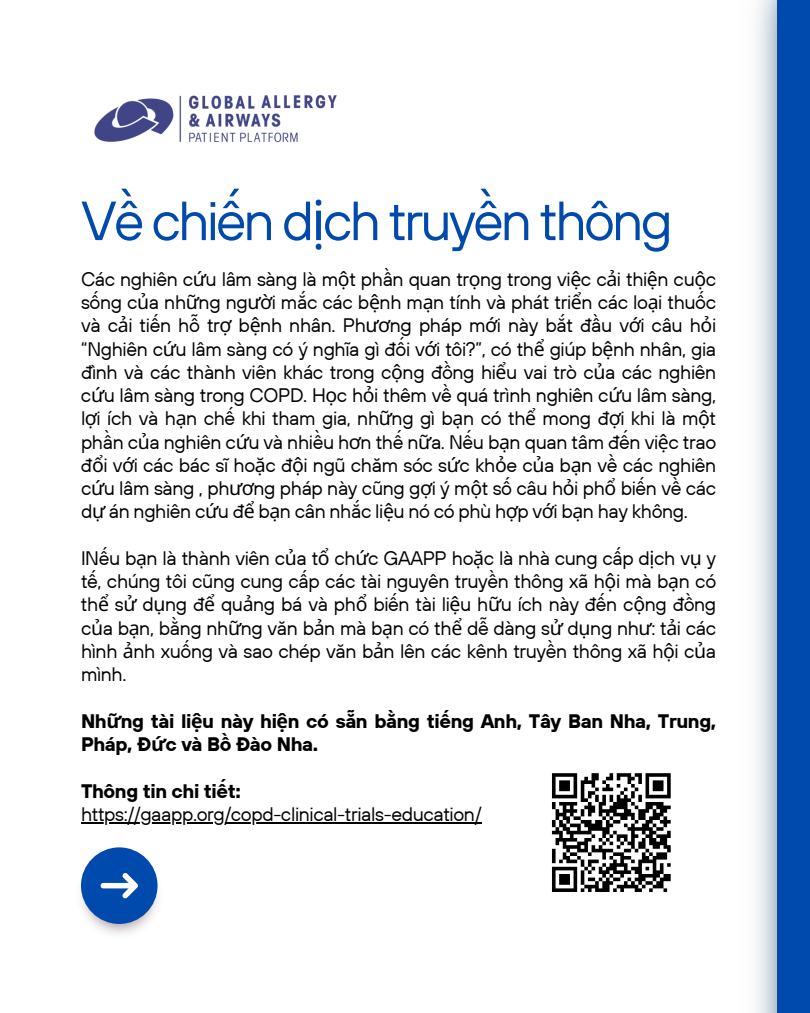
<style>
.page{position:relative;width:810px;height:1013px;background:#fff}
.page>*{position:absolute;margin:0;border:0;box-sizing:border-box;transform-origin:0 0}
.t1{font:55px "TT Hoves";letter-spacing:-.05em;color:#004aad}
.t2{font:19.5px/23.2px "TT Hoves";letter-spacing:-.02em;color:#000;text-align:justify}
.t3{font:700 19.5px/23.2px "TT Hoves";letter-spacing:-.02em;color:#000}
.s1{font-family:"Noto Sans"}
</style>
<div class="page">
<div style="left:777px;top:0;width:33px;height:1012px;background:#004aad"></div>
<hr style="left:81px;top:822px;width:400px;height:1px;background:#000">
<img style="left:81px;top:822px;width:122px;height:112px">
<div style="left:81px;top:847px;width:77px;height:77px;background:#004aad;border-radius:50%"></div>
<svg style="left:101px;top:873px;width:37px;height:25px"></svg>
<img style="left:94px;top:95px;width:243px;height:48px">
<svg style="left:551px;top:773px;width:120px;height:119px"></svg>
<p class="t1" style="left:81px;top:185px;width:593px">Về chiến d<span class="s1">ị</span>ch truyền thông</p>
<p class="t2" style="left:81px;top:267px;width:637px">Các nghiên c<span class="s1">ứ</span>u lâm sàng là m<span class="s1">ộ</span>t phần quan tr<span class="s1">ọ</span>ng trong vi<span class="s1">ệ</span>c c<span class="s1">ả</span>i thi<span class="s1">ệ</span>n cu<span class="s1">ộ</span>c sống c<span class="s1">ủ</span>a nh<span class="s1">ữ</span>ng ng<span class="s1">ườ</span>i mắc các b<span class="s1">ệ</span>nh m<span class="s1">ạ</span>n tính và phát tri<span class="s1">ể</span>n các lo<span class="s1">ạ</span>i thuốc và c<span class="s1">ả</span>i tiến hỗ tr<span class="s1">ợ</span> b<span class="s1">ệ</span>nh nhân. Ph<span class="s1">ươ</span>ng pháp m<span class="s1">ớ</span>i này bắt đầu v<span class="s1">ớ</span>i câu h<span class="s1">ỏ</span>i “Nghiên c<span class="s1">ứ</span>u lâm sàng có ý nghĩa gì đối v<span class="s1">ớ</span>i tôi?”, có th<span class="s1">ể</span> giúp b<span class="s1">ệ</span>nh nhân, gia đình và các thành viên khác trong c<span class="s1">ộ</span>ng đồng hi<span class="s1">ể</span>u vai trò c<span class="s1">ủ</span>a các nghiên c<span class="s1">ứ</span>u lâm sàng trong COPD. H<span class="s1">ọ</span>c h<span class="s1">ỏ</span>i thêm về quá trình nghiên c<span class="s1">ứ</span>u lâm sàng, l<span class="s1">ợ</span>i ích và h<span class="s1">ạ</span>n chế khi tham gia, nh<span class="s1">ữ</span>ng gì b<span class="s1">ạ</span>n có th<span class="s1">ể</span> mong đ<span class="s1">ợ</span>i khi là m<span class="s1">ộ</span>t phần c<span class="s1">ủ</span>a nghiên c<span class="s1">ứ</span>u và nhiều h<span class="s1">ơ</span>n thế n<span class="s1">ữ</span>a. Nếu b<span class="s1">ạ</span>n quan tâm đến vi<span class="s1">ệ</span>c trao đ<span class="s1">ổ</span>i v<span class="s1">ớ</span>i các bác sĩ ho<span class="s1">ặ</span>c đ<span class="s1">ộ</span>i ngũ chăm sóc s<span class="s1">ứ</span>c kh<span class="s1">ỏ</span>e c<span class="s1">ủ</span>a b<span class="s1">ạ</span>n về các nghiên c<span class="s1">ứ</span>u lâm sàng , ph<span class="s1">ươ</span>ng pháp này cũng g<span class="s1">ợ</span>i ý m<span class="s1">ộ</span>t số câu h<span class="s1">ỏ</span>i ph<span class="s1">ổ</span> biến về các d<span class="s1">ự</span> án nghiên c<span class="s1">ứ</span>u đ<span class="s1">ể</span> b<span class="s1">ạ</span>n cân nhắc li<span class="s1">ệ</span>u nó có phù h<span class="s1">ợ</span>p v<span class="s1">ớ</span>i b<span class="s1">ạ</span>n hay không.</p>
<h1 class="t2" style="left:81px;top:546px;width:637px">INếu b<span class="s1">ạ</span>n là thành viên c<span class="s1">ủ</span>a t<span class="s1">ổ</span> ch<span class="s1">ứ</span>c GAAPP ho<span class="s1">ặ</span>c là nhà cung cấp d<span class="s1">ị</span>ch v<span class="s1">ụ</span> y tế, chúng tôi cũng cung cấp các tài nguyên truyền thông xã h<span class="s1">ộ</span>i mà b<span class="s1">ạ</span>n có th<span class="s1">ể</span> s<span class="s1">ử</span> d<span class="s1">ụ</span>ng đ<span class="s1">ể</span> qu<span class="s1">ả</span>ng bá và ph<span class="s1">ổ</span> biến tài li<span class="s1">ệ</span>u h<span class="s1">ữ</span>u ích này đến c<span class="s1">ộ</span>ng đồng c<span class="s1">ủ</span>a b<span class="s1">ạ</span>n, bằng nh<span class="s1">ữ</span>ng văn b<span class="s1">ả</span>n mà b<span class="s1">ạ</span>n có th<span class="s1">ể</span> dễ dàng s<span class="s1">ử</span> d<span class="s1">ụ</span>ng nh<span class="s1">ư</span>: t<span class="s1">ả</span>i các hình <span class="s1">ả</span>nh xuống và sao chép văn b<span class="s1">ả</span>n lên các kênh truyền thông xã h<span class="s1">ộ</span>i c<span class="s1">ủ</span>a mình.</h1>
<p class="t3" style="left:81px;top:709px;width:637px">Nh<span class="s1">ữ</span>ng tài li<span class="s1">ệ</span>u này hi<span class="s1">ệ</span>n có sẵn bằng tiếng Anh, Tây Ban Nha, Trung,<br>Pháp, Đ<span class="s1">ứ</span>c và Bồ Đào Nha.</p>
<p class="t3" style="left:81px;top:778px;width:161px">Thông tin chi tiết:</p>
<p class="t2" style="left:81px;top:802px;width:402px">https://gaapp.org/copd-clinical-trials-education/</p>
</div>
